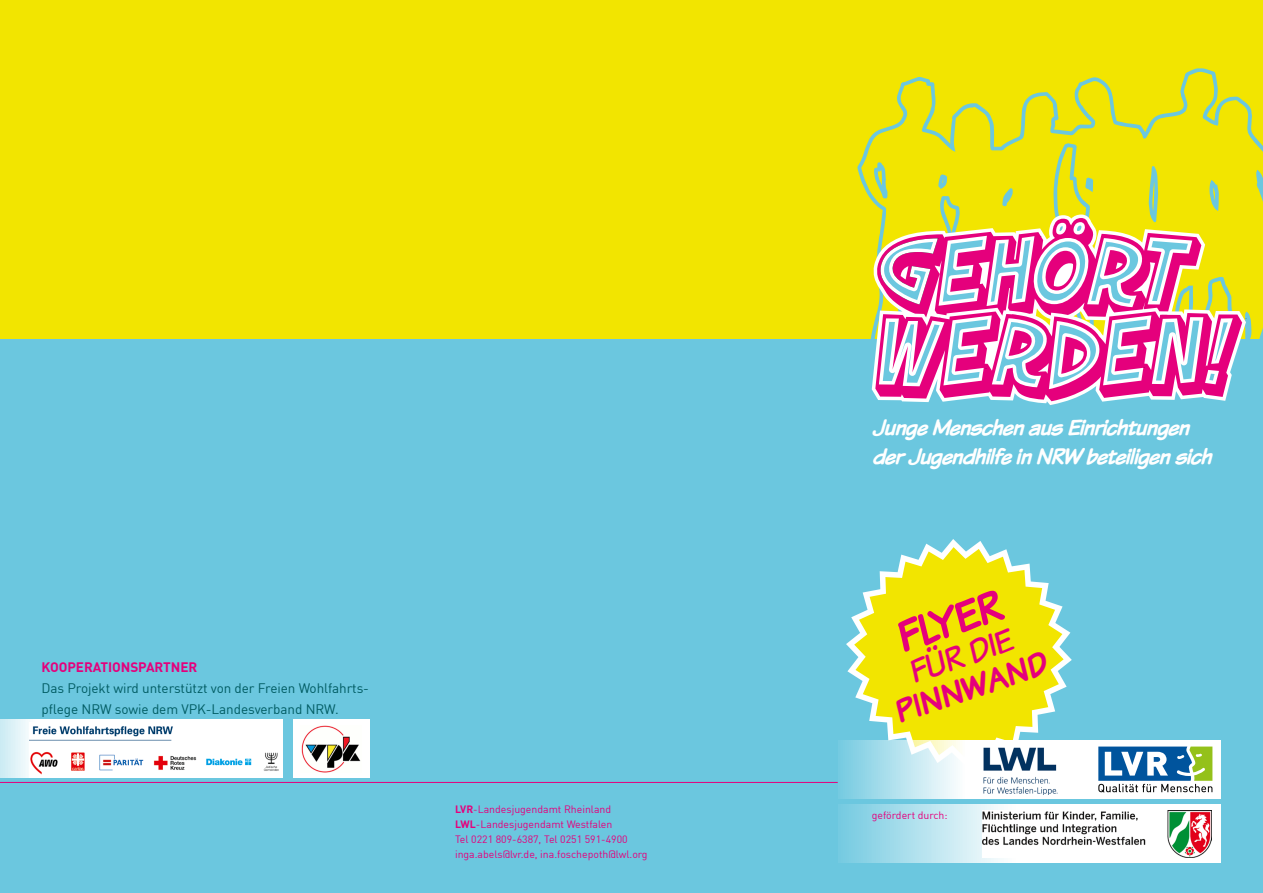
<style>
.page{position:relative;width:1263px;height:893px;background:#fff}
.page>*{position:absolute;margin:0;border:0;box-sizing:border-box;transform-origin:0 0}
.t1{font:700 46.5px "Komika Text";color:#e5007c}
.t2{font:700 34.5px "Komika Text";color:#e5007c}
.t3{font:34.5px "Komika Text";color:#e5007c}
.t4{font:italic 700 24px/28.8px "Komika Text";letter-spacing:-.025em;color:#fff}
.t5{font:13.5px/21.3px "DIN";letter-spacing:-.005em;color:#005b62}
.t6{font:700 13.5px "DIN";letter-spacing:-.005em;color:#e5007c}
.t7{font:10.5px/14.9px "DIN";color:#e5007c}
.s1{font-weight:700}
</style>
<div class="page">
<div style="left:0;top:315px;width:1263px;height:578px;background:#6bc7df"></div>
<svg style="left:846px;top:539px;width:226px;height:149px"></svg>
<svg style="left:854px;top:547px;width:210px;height:193px"></svg>
<div style="left:0;top:0;width:1263px;height:338px;background:#f2e500"></div>
<hr style="left:0;top:782px;width:838px;height:1px;background:#e5007c">
<div style="left:293px;top:720px;width:77px;height:58px;background:#fff"></div>
<img style="left:301px;top:726px;width:60px;height:46px">
<svg style="left:0;top:719px;width:283px;height:59px;background:#ebf7fa"></svg>
<img style="left:29px;top:722px;width:252px;height:55px">
<svg style="left:873px;top:68px;width:390px;height:333px"></svg>
<svg style="left:841px;top:804px;width:379px;height:59px;background:#c3e7f1"></svg>
<img style="left:983px;top:810px;width:228px;height:47px">
<svg style="left:840px;top:740px;width:380px;height:59px;background:#d8f0f4"></svg>
<svg style="left:1098px;top:746px;width:114px;height:47px;background:#7ca4af"></svg>
<img style="left:965px;top:746px;width:93px;height:49px">
<p class="t6" style="left:41px;top:658px;width:156px">KOOPERATIONSPARTNER</p>
<p class="t5" style="left:41px;top:677px;width:329px">Das Projekt wird unterstützt von der Freien Wohlfahrts&shy;pflege NRW sowie dem VPK-Landesverband NRW.</p>
<p class="t7" style="left:455px;top:802px;width:194px"><span class="s1">LVR</span>-Landesjugendamt Rheinland <span class="s1">LWL</span>-Landesjugendamt Westfalen<br>Tel 0221 809-6387, Tel 0251 591-4900 inga.abels@lvr.de, ina.foschepoth@lwl.org</p>
<h3 class="t4" style="left:872px;top:412px;width:341px">Junge Menschen aus Einrichtungen der Jugendhilfe in NRW beteiligen sich</h3>
<h1 class="t1" style="left:888px;top:609px;width:109px;rotate:-18deg">Flyer</h1>
<h2 class="t3" style="left:903px;top:652px;width:108px;rotate:-19deg">für die</h2>
<h2 class="t2" style="left:888px;top:692px;width:160px;rotate:-19deg">Pinnwand</h2>
<p class="t7" style="left:872px;top:807px;width:77px">gefördert durch:</p>
</div>
